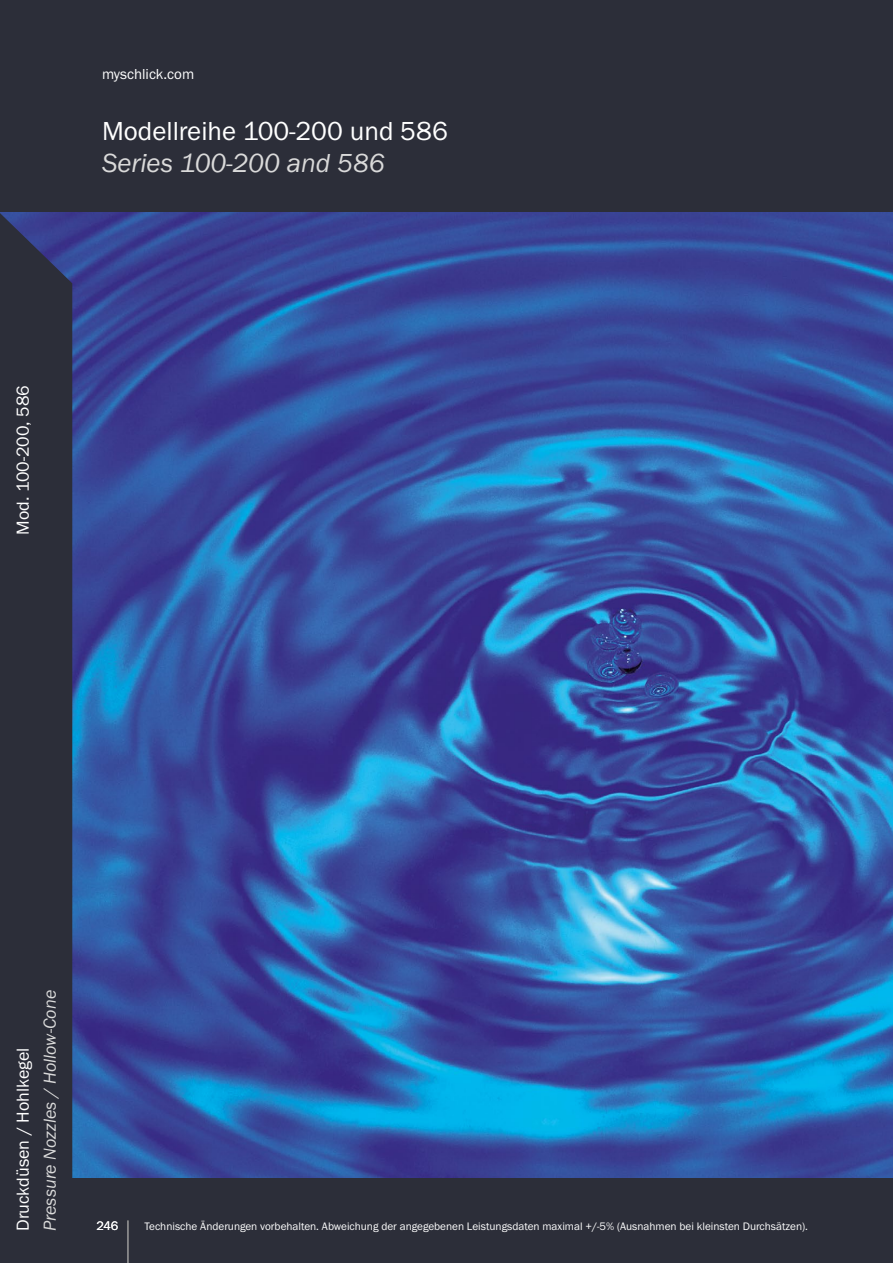
<style>
.page{position:relative;width:893px;height:1263px;background:#2c2e39}
.page>*{position:absolute;margin:0;border:0;box-sizing:border-box;transform-origin:0 0}
.t1{font:27px "Franklin Gothic Itc T";color:#fff}
.t2{font:italic 27px "Franklin Gothic Itc T";color:#dadada}
.t3{font:18px "Franklin Gothic Itc T";color:#fff}
.t4{font:italic 18px "Franklin Gothic Itc T";color:#dadada}
.t5{font:15px "Franklin Gothic Itc T";color:#fff}
.t6{font:12.75px "Franklin Gothic Itc T";color:#fff}
.t7{font:11.25px "Franklin Gothic Itc T";color:#fff}
</style>
<div class="page">
<img style="left:72px;top:213px;width:821px;height:965px">
<hr style="left:128px;top:1220px;width:1px;height:43px;background:#9d9d9c">
<svg style="left:0;top:212px;width:72px;height:71px"></svg>
<h3 class="t5" style="left:102px;top:65px;width:94px">myschlick.com</h3>
<h1 class="t1" style="left:102px;top:115px;width:347px">Modellreihe 100-200 und 586</h1>
<h1 class="t2" style="left:102px;top:147px;width:284px">Series 100-200 and 586</h1>
<h2 class="t3" style="left:12px;top:535px;width:151px;rotate:-90deg">Mod. 100-200, 586</h2>
<h2 class="t3" style="left:12px;top:1231px;width:185px;rotate:-90deg">Druckdüsen / Hohlkegel</h2>
<h2 class="t4" style="left:39px;top:1231px;width:242px;rotate:-90deg">Pressure Nozzles / Hollow-Cone</h2>
<p class="t6" style="left:96px;top:1219px;width:23px">246</p>
<p class="t7" style="left:145px;top:1220px;width:665px">Technische Änderungen vorbehalten. Abweichung der angegebenen Leistungsdaten maximal +/-5% (Ausnahmen bei kleinsten Durchsätzen).</p>
</div>
